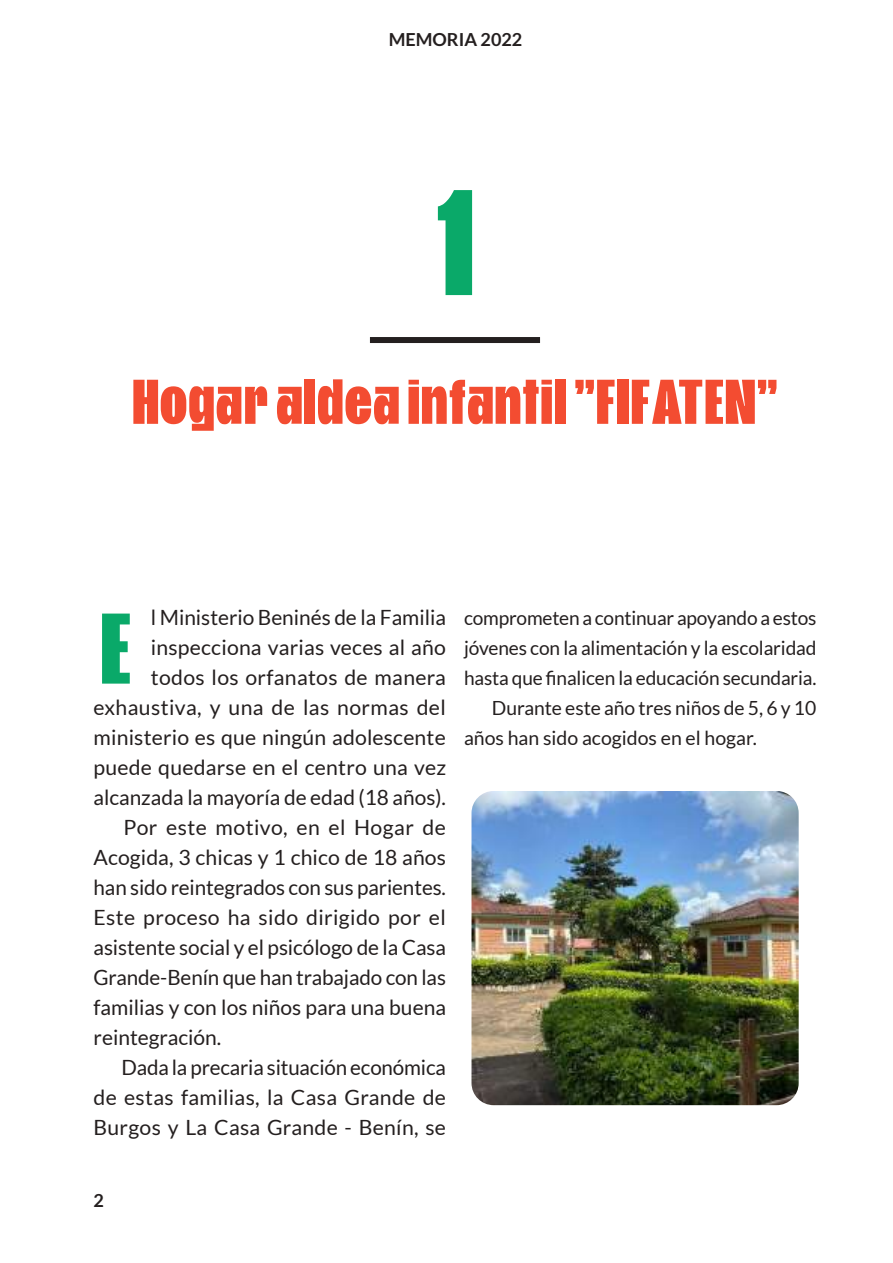
<style>
.page{position:relative;width:893px;height:1263px;background:#fff}
.page>*{position:absolute;margin:0;border:0;box-sizing:border-box;transform-origin:0 0}
.t1{font:150px "Git Sans";color:#0aa969}
.t2{font:100.05px "Git Sans";color:#0aa969}
.t3{font:63px "Git Sans";letter-spacing:.02em;color:#f34c31}
.t4{font:21px "Lato";letter-spacing:.005em;color:#241f1f}
.t5{font:19.5px "Lato";letter-spacing:-.005em;color:#241f1f}
.t6{font:700 18px "Lato";color:#241f1f}
</style>
<div class="page">
<div style="left:370px;top:337px;width:170px;height:6px;background:#241f1f"></div>
<img style="left:471px;top:791px;width:328px;height:314px">
<p class="t6" style="left:389px;top:29px;width:135px">MEMORIA 2022</p>
<h1 class="t1" style="left:436px;top:174px;width:40px">1</h1>
<h3 class="t3" style="left:133px;top:373px;width:646px">Hogar aldea infantil "FIFATEN"</h3>
<h2 class="t2" style="left:100px;top:603px;width:32px">E</h2>
<p class="t4" style="left:151px;top:606px;width:296px">l Ministerio Beninés de la Familia</p>
<p class="t4" style="left:151px;top:636px;width:296px">inspecciona varias veces al año</p>
<p class="t4" style="left:151px;top:666px;width:297px">todos los orfanatos de manera</p>
<p class="t4" style="left:94px;top:696px;width:354px">exhaustiva, y una de las normas del</p>
<p class="t4" style="left:94px;top:726px;width:354px">ministerio es que ningún adolescente</p>
<p class="t4" style="left:94px;top:756px;width:354px">puede quedarse en el centro una vez</p>
<p class="t4" style="left:94px;top:786px;width:354px">alcanzada la mayoría de edad (18 años).</p>
<p class="t4" style="left:124px;top:816px;width:324px">Por este motivo, en el Hogar de</p>
<p class="t4" style="left:94px;top:846px;width:354px">Acogida, 3 chicas y 1 chico de 18 años</p>
<p class="t4" style="left:94px;top:876px;width:354px">han sido reintegrados con sus parientes.</p>
<p class="t4" style="left:94px;top:906px;width:354px">Este proceso ha sido dirigido por el</p>
<p class="t4" style="left:94px;top:936px;width:354px">asistente social y el psicólogo de la Casa</p>
<p class="t4" style="left:94px;top:966px;width:354px">Grande-Benín que han trabajado con las</p>
<p class="t4" style="left:94px;top:996px;width:354px">familias y con los niños para una buena</p>
<p class="t4" style="left:94px;top:1026px;width:129px">reintegración.</p>
<p class="t4" style="left:121px;top:1056px;width:326px">Dada la precaria situación económica</p>
<p class="t4" style="left:94px;top:1086px;width:354px">de estas familias, la Casa Grande de</p>
<p class="t4" style="left:94px;top:1116px;width:354px">Burgos y La Casa Grande - Benín, se</p>
<p class="t5" style="left:464px;top:607px;width:354px">comprometen a continuar apoyando a estos</p>
<p class="t5" style="left:464px;top:637px;width:354px">jóvenes con la alimentación y la escolaridad</p>
<p class="t5" style="left:464px;top:667px;width:354px">hasta que finalicen la educación secundaria.</p>
<p class="t5" style="left:492px;top:697px;width:326px">Durante este año tres niños de 5, 6 y 10</p>
<p class="t5" style="left:464px;top:727px;width:294px">años han sido acogidos en el hogar.</p>
<p class="t6" style="left:94px;top:1190px;width:12px">2</p>
</div>
